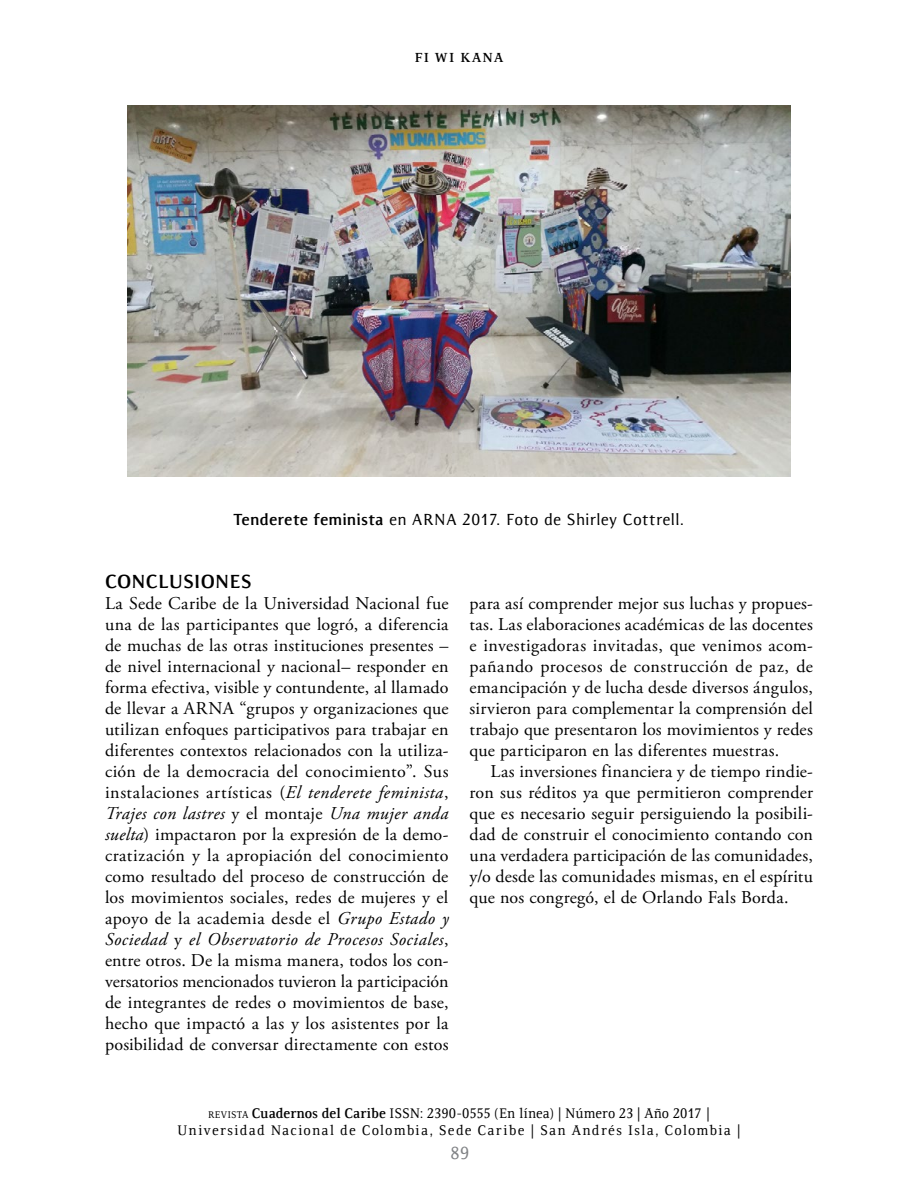
<style>
.page{position:relative;width:918px;height:1188px;background:#fff}
.page>*{position:absolute;margin:0;border:0;box-sizing:border-box;transform-origin:0 0}
.t1{font:700 19.5px "Resavska Sans ITC Std";letter-spacing:.005em;color:#000}
.t2{font:18px/21px "Adobe Garamond Pro";letter-spacing:.01em;color:#000;text-align:justify}
.t3{font:500 18px "Resavska Sans ITC Std";color:#808285}
.t4{font:500 16.5px "Resavska Sans ITC Std";letter-spacing:.01em;color:#000}
.t5{font:500 14.25px/16.5px "Resavska ITC Std";letter-spacing:.065em;color:#000;text-align:center;scale:.96 1}
.t6{font:700 13.5px "Resavska ITC Std";letter-spacing:.105em;color:#000}
.s1{font-weight:700}
.s2{font-style:italic}
.s3{font-size:10.05px}
.s4{font-weight:900}
</style>
<div class="page">
<img style="left:128px;top:105px;width:662px;height:372px">
<p class="t6" style="left:415px;top:49px;width:90px">FI WI KANA</p>
<p class="t4" style="left:233px;top:510px;width:453px"><span class="s1">Tenderete feminista</span> en ARNA 2017. Foto de Shirley Cottrell.</p>
<p class="t1" style="left:105px;top:570px;width:148px">CONCLUSIONES</p>
<p class="t2" style="left:105px;top:593px;width:345px">La Sede Caribe de la Universidad Nacional fue una de las participantes que logró, a diferencia de muchas de las otras instituciones presentes – de nivel internacional y nacional– responder en forma efectiva, visible y contundente, al llamado de llevar a ARNA “grupos y organizaciones que utilizan enfoques participativos para trabajar en diferentes contextos relacionados con la utiliza&shy;ción de la democracia del conocimiento”. Sus instalaciones artísticas (<span class="s2">El tenderete feminista</span>, <span class="s2">Trajes con lastres</span> y el montaje <span class="s2">Una mujer anda suelta</span>) impactaron por la expresión de la demo&shy;cratización y la apropiación del conocimiento como resultado del proceso de construcción de los movimientos sociales, redes de mujeres y el apoyo de la academia desde el <span class="s2">Grupo Estado y Sociedad</span> y <span class="s2">el Observatorio de Procesos Sociales</span>, entre otros. De la misma manera, todos los con&shy;versatorios mencionados tuvieron la participación de integrantes de redes o movimientos de base, hecho que impactó a las y los asistentes por la posibilidad de conversar directamente con estos</p>
<p class="t2" style="left:470px;top:594px;width:345px">para así comprender mejor sus luchas y propues&shy;tas. Las elaboraciones académicas de las docentes e investigadoras invitadas, que venimos acom&shy;pañando procesos de construcción de paz, de emancipación y de lucha desde diversos ángulos, sirvieron para complementar la comprensión del trabajo que presentaron los movimientos y redes que participaron en las diferentes muestras.</p>
<p class="t2" style="left:470px;top:762px;width:345px;text-indent:21px">Las inversiones financiera y de tiempo rindie&shy;ron sus réditos ya que permitieron comprender que es necesario seguir persiguiendo la posibili&shy;dad de construir el conocimiento contando con una verdadera participación de las comunidades, y/o desde las comunidades mismas, en el espíritu que nos congregó, el de Orlando Fals Borda.</p>
<p class="t5" style="left:177px;top:1105px;width:589px"><span class="s3">REVISTA</span> <span class="s1">Cuadernos del Caribe</span> ISSN: 2390-0555 (En línea) <span class="s4">|</span> Número 23 <span class="s4">|</span> Año 2017 <span class="s4">|<br></span>Universidad Nacional de Colombia, Sede Caribe <span class="s4">|</span> San Andrés Isla, Colombia <span class="s4">|</span></p>
<p class="t3" style="left:450px;top:1142px;width:21px">89</p>
</div>
